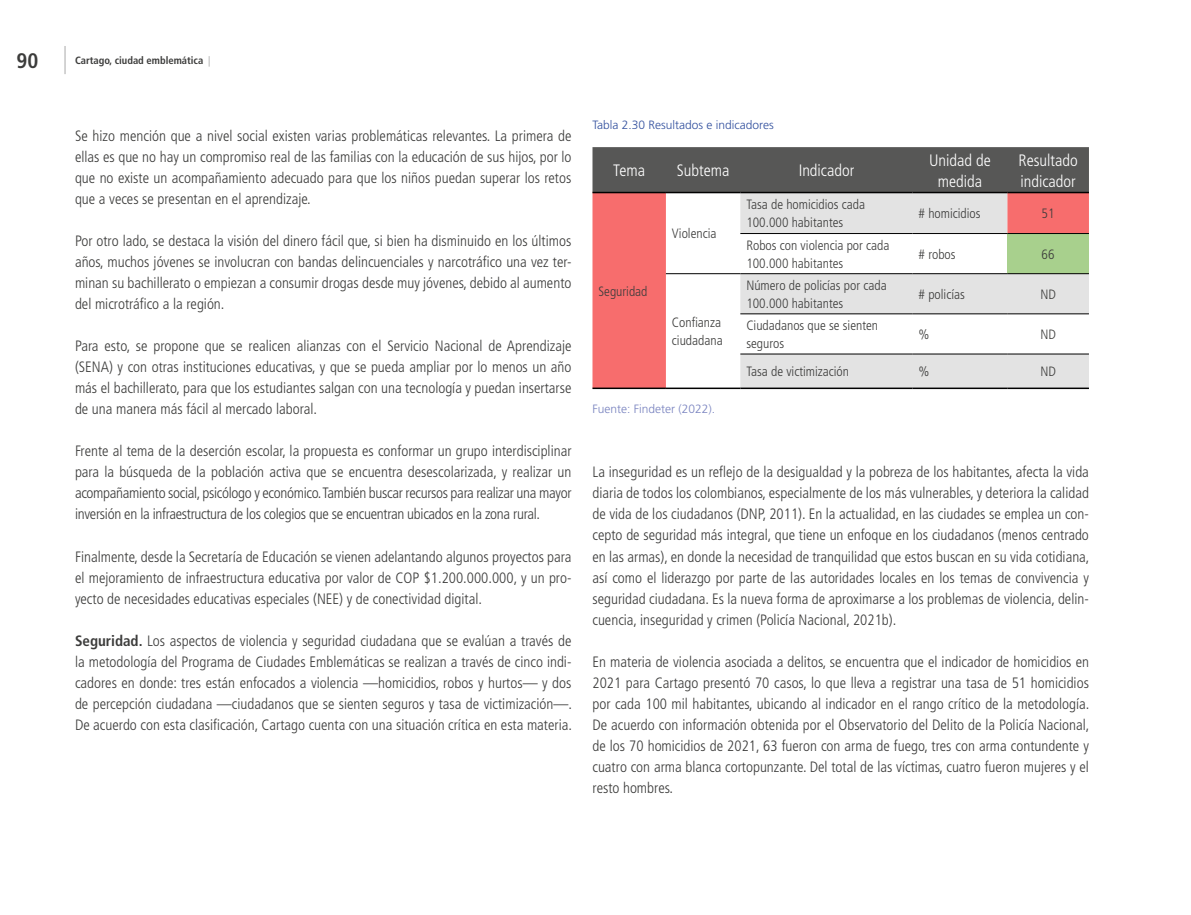
<style>
.page{position:relative;width:1191px;height:915px;background:#fff}
.page>*{position:absolute;margin:0;border:0;box-sizing:border-box;transform-origin:0 0}
.t1{font:700 condensed 21px "Frutiger LT Std";color:#3c3c3b}
.t2{font:300 condensed 16.5px/21px "Frutiger LT Std";color:#fff;text-align:center}
.t3{font:300 condensed 15px/21px "Frutiger LT Std";color:#3c3c3b;text-align:justify}
.t4{font:300 condensed 13.5px/18px "Frutiger LT Std";color:#3c3c3b}
.t5{font:300 12px "Frutiger LT Std";color:#32509e}
.t6{font:300 12px "Frutiger LT Std";color:#7882bf}
.t7{font:700 condensed 10.5px "Frutiger LT Std";color:#3c3c3b}
.s1{font-weight:300;color:#878787}
.s2{font-weight:700}
</style>
<div class="page">
<div style="left:592px;top:147px;width:497px;height:45px;background:#575756"></div>
<svg style="left:592px;top:193px;width:148px;height:194px"></svg>
<svg style="left:740px;top:193px;width:349px;height:194px;fill:#e3e3e3"></svg>
<div style="left:1007px;top:233px;width:82px;height:40px;background:#a8d08d"></div>
<hr style="left:592px;top:192px;width:74px;height:1px;background:#000">
<hr style="left:666px;top:192px;width:74px;height:1px;background:#000">
<hr style="left:740px;top:192px;width:172px;height:1px;background:#000">
<hr style="left:912px;top:192px;width:95px;height:1px;background:#000">
<hr style="left:1007px;top:192px;width:82px;height:1px;background:#000">
<hr style="left:666px;top:273px;width:74px;height:1px;background:#000">
<hr style="left:740px;top:233px;width:172px;height:1px;background:#000">
<hr style="left:912px;top:233px;width:95px;height:1px;background:#000">
<hr style="left:740px;top:273px;width:172px;height:1px;background:#000">
<hr style="left:912px;top:273px;width:95px;height:1px;background:#000">
<hr style="left:740px;top:313px;width:172px;height:1px;background:#000">
<hr style="left:912px;top:313px;width:95px;height:1px;background:#000">
<hr style="left:740px;top:353px;width:172px;height:1px;background:#000">
<hr style="left:912px;top:353px;width:95px;height:1px;background:#000">
<hr style="left:1007px;top:233px;width:82px;height:1px;background:#000">
<hr style="left:1007px;top:273px;width:82px;height:1px;background:#000">
<hr style="left:1007px;top:313px;width:82px;height:1px;background:#000">
<hr style="left:1007px;top:353px;width:82px;height:1px;background:#000">
<hr style="left:592px;top:387px;width:74px;height:2px;background:#000">
<hr style="left:666px;top:387px;width:74px;height:2px;background:#000">
<hr style="left:740px;top:387px;width:172px;height:2px;background:#000">
<hr style="left:912px;top:387px;width:95px;height:2px;background:#000">
<hr style="left:1007px;top:387px;width:82px;height:2px;background:#000">
<hr style="left:64px;top:46px;width:2px;height:28px;background:#c6c6c6">
<h1 class="t1" style="left:17px;top:48px;width:23px">90</h1>
<p class="t7" style="left:75px;top:54px;width:137px">Cartago, ciudad emblemática <span class="s1">|</span></p>
<p class="t3" style="left:75px;top:126px;width:498px">Se hizo mención que a nivel social existen varias problemáticas relevantes. La primera de ellas es que no hay un compromiso real de las familias con la educación de sus hijos, por lo que no existe un acompañamiento adecuado para que los niños puedan superar los retos que a veces se presentan en el aprendizaje.</p>
<p class="t3" style="left:75px;top:231px;width:498px">Por otro lado, se destaca la visión del dinero fácil que, si bien ha disminuido en los últimos años, muchos jóvenes se involucran con bandas delincuenciales y narcotráfico una vez ter&shy;minan su bachillerato o empiezan a consumir drogas desde muy jóvenes, debido al aumento del microtráfico a la región.</p>
<p class="t3" style="left:75px;top:336px;width:498px">Para esto, se propone que se realicen alianzas con el Servicio Nacional de Aprendizaje (SENA) y con otras instituciones educativas, y que se pueda ampliar por lo menos un año más el bachillerato, para que los estudiantes salgan con una tecnología y puedan insertarse de una manera más fácil al mercado laboral.</p>
<p class="t3" style="left:75px;top:441px;width:498px">Frente al tema de la deserción escolar, la propuesta es conformar un grupo interdisciplinar para la búsqueda de la población activa que se encuentra desescolarizada, y realizar un acompañamiento social, psicólogo y económico. También buscar recursos para realizar una mayor inversión en la infraestructura de los colegios que se encuentran ubicados en la zona rural.</p>
<p class="t3" style="left:75px;top:546px;width:498px">Finalmente, desde la Secretaría de Educación se vienen adelantando algunos proyectos para el mejoramiento de infraestructura educativa por valor de COP $1. 200.000.000, y un pro&shy;yecto de necesidades educativas especiales (NEE) y de conectividad digital.</p>
<p class="t3" style="left:75px;top:630px;width:498px;text-align:left"><span class="s2">Seguridad.</span> Los aspectos de violencia y seguridad ciudadana que se evalúan a través de la metodología del Programa de Ciudades Emblemáticas se realizan a través de cinco indi&shy;cadores en donde: tres están enfocados a violencia —homicidios, robos y hurtos— y dos de percepción ciudadana —ciudadanos que se sienten seguros y tasa de victimización—.<br>De acuerdo con esta clasificación, Cartago cuenta con una situación crítica en esta materia.</p>
<p class="t5" style="left:592px;top:118px;width:183px">Tabla 2.30 Resultados e indicadores</p>
<p class="t2" style="left:613px;top:160px;width:33px">Tema</p>
<p class="t2" style="left:677px;top:160px;width:54px">Subtema</p>
<p class="t2" style="left:798px;top:160px;width:57px">Indicador</p>
<p class="t2" style="left:929px;top:149px;width:63px">Unidad de medida</p>
<p class="t2" style="left:1018px;top:149px;width:61px;text-align:left">Resultado indicador</p>
<p class="t4" style="left:598px;top:282px;width:51px">Seguridad</p>
<p class="t4" style="left:672px;top:224px;width:46px">Violencia</p>
<p class="t4" style="left:672px;top:313px;width:52px">Confianza ciudadana</p>
<p class="t6" style="left:592px;top:402px;width:124px">Fuente: Findeter (2022).</p>
<p class="t4" style="left:746px;top:195px;width:120px">Tasa de homicidios cada<br>100. 000 habitantes</p>
<p class="t4" style="left:918px;top:204px;width:64px"># homicidios</p>
<p class="t4" style="left:1041px;top:204px;width:14px">51</p>
<p class="t4" style="left:746px;top:236px;width:145px">Robos con violencia por cada<br>100. 000 habitantes</p>
<p class="t4" style="left:918px;top:245px;width:39px"># robos</p>
<p class="t4" style="left:1041px;top:245px;width:14px">66</p>
<p class="t4" style="left:746px;top:276px;width:142px">Número de policías por cada<br>100. 000 habitantes</p>
<p class="t4" style="left:918px;top:285px;width:48px"># policías</p>
<p class="t4" style="left:1040px;top:285px;width:17px">ND</p>
<p class="t4" style="left:746px;top:316px;width:133px">Ciudadanos que se sienten seguros</p>
<p class="t4" style="left:918px;top:325px;width:13px">%</p>
<p class="t4" style="left:1040px;top:325px;width:17px">ND</p>
<p class="t4" style="left:746px;top:362px;width:104px">Tasa de victimización</p>
<p class="t4" style="left:918px;top:362px;width:13px">%</p>
<p class="t4" style="left:1040px;top:362px;width:17px">ND</p>
<p class="t3" style="left:592px;top:462px;width:498px">La inseguridad es un reflejo de la desigualdad y la pobreza de los habitantes, afecta la vida diaria de todos los colombianos, especialmente de los más vulnerables, y deteriora la calidad de vida de los ciudadanos (DNP, 2011). En la actualidad, en las ciudades se emplea un con&shy;cepto de seguridad más integral, que tiene un enfoque en los ciudadanos (menos centrado en las armas), en donde la necesidad de tranquilidad que estos buscan en su vida cotidiana, así como el liderazgo por parte de las autoridades locales en los temas de convivencia y seguridad ciudadana. Es la nueva forma de aproximarse a los problemas de violencia, delin&shy;cuencia, inseguridad y crimen (Policía Nacional, 2021b).</p>
<p class="t3" style="left:592px;top:651px;width:498px;text-align:left">En materia de violencia asociada a delitos, se encuentra que el indicador de homicidios en 2021 para Cartago presentó 70 casos, lo que lleva a registrar una tasa de 51 homicidios por cada 100 mil habitantes, ubicando al indicador en el rango crítico de la metodología.<br>De acuerdo con información obtenida por el Observatorio del Delito de la Policía Nacional, de los 70 homicidios de 2021, 63 fueron con arma de fuego, tres con arma contundente y cuatro con arma blanca cortopunzante. Del total de las víctimas, cuatro fueron mujeres y el resto hombres.</p>
</div>
